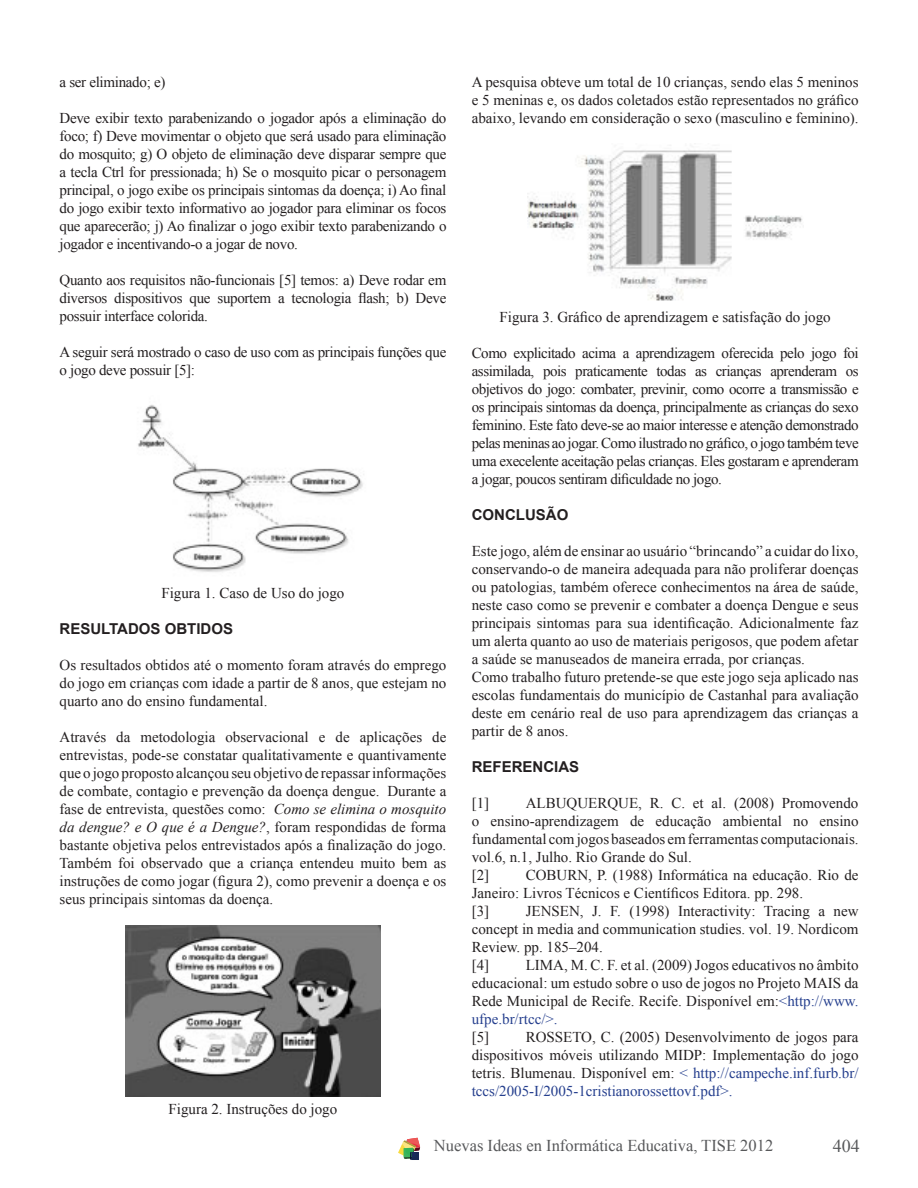
<style>
.page{position:relative;width:918px;height:1188px;background:#fff}
.page>*{position:absolute;margin:0;border:0;box-sizing:border-box;transform-origin:0 0}
.t1{font:18px "Times New Roman";color:#57585a}
.t2{font:16.5px "Times New Roman";color:#57585a}
.t3{font:15px/18px "Times New Roman";color:#231f20;text-align:justify}
.t4{font:15px/18px "Times New Roman";letter-spacing:-.02em;color:#231f20}
.t5{font:700 15px "Arial";color:#231f20}
.s1{font-style:italic}
.s2{color:#253f8e}
</style>
<div class="page">
<svg style="left:398px;top:1138px;width:22px;height:22px"></svg>
<img style="left:138px;top:405px;width:226px;height:167px">
<img style="left:125px;top:925px;width:255px;height:171px">
<img style="left:527px;top:150px;width:275px;height:151px">
<p class="t4" style="left:60px;top:74px;width:107px">a ser eliminado; e)</p>
<p class="t3" style="left:60px;top:110px;width:388px">Deve exibir texto parabenizando o jogador após a eliminação do foco; f) Deve movimentar o objeto que será usado para eliminação do mosquito; g) O objeto de eliminação deve disparar sempre que a tecla Ctrl for pressionada; h) Se o mosquito picar o personagem principal, o jogo exibe os principais sintomas da doença; i) Ao inal do jogo exibir texto informativo ao jogador para eliminar os focos que aparecerão; j) Ao inalizar o jogo exibir texto parabenizando o jogador e incentivando-o a jogar de novo.</p>
<p class="t3" style="left:60px;top:272px;width:388px">Quanto aos requisitos não-funcionais [5] temos: a) Deve rodar em diversos dispositivos que suportem a tecnologia lash; b) Deve possuir interface colorida.</p>
<p class="t4" style="left:60px;top:344px;width:388px">A seguir será mostrado o caso de uso com as principais funções que o jogo deve possuir [5]:</p>
<p class="t3" style="left:161px;top:586px;width:184px">Figura 1. Caso de Uso do jogo</p>
<p class="t5" style="left:60px;top:623px;width:175px">RESULTADOS OBTIDOS</p>
<p class="t3" style="left:60px;top:658px;width:388px">Os resultados obtidos até o momento foram através do emprego do jogo em crianças com idade a partir de 8 anos, que estejam no quarto ano do ensino fundamental.</p>
<p class="t3" style="left:60px;top:730px;width:388px">Através da metodologia observacional e de aplicações de entrevistas, pode-se constatar qualitativamente e quantivamente que o jogo proposto alcançou seu objetivo de repassar informações de combate, contagio e prevenção da doença dengue. Durante a fase de entrevista, questões como: <span class="s1">Como se elimina o mosquito da dengue? e O que é a Dengue?</span>, foram respondidas de forma bastante objetiva pelos entrevistados após a inalização do jogo.<br>Também foi observado que a criança entendeu muito bem as instruções de como jogar (igura 2), como prevenir a doença e os seus principais sintomas da doença.</p>
<p class="t3" style="left:169px;top:1102px;width:170px">Figura 2. Instruções do jogo</p>
<p class="t3" style="left:472px;top:74px;width:388px">A pesquisa obteve um total de 10 crianças, sendo elas 5 meninos e 5 meninas e, os dados coletados estão representados no gráico abaixo, levando em consideração o sexo (masculino e feminino).</p>
<p class="t3" style="left:500px;top:308px;width:333px">Figura 3. Gráico de aprendizagem e satisfação do jogo</p>
<p class="t3" style="left:472px;top:346px;width:389px">Como explicitado acima a aprendizagem oferecida pelo jogo foi assimilada, pois praticamente todas as crianças aprenderam os objetivos do jogo: combater, previnir, como ocorre a transmissão e os principais sintomas da doença, principalmente as crianças do sexo feminino. Este fato deve-se ao maior interesse e atenção demonstrado pelas meninas ao jogar. Como ilustrado no gráico, o jogo também teve uma execelente aceitação pelas crianças. Eles gostaram e aprenderam a jogar, poucos sentiram diiculdade no jogo.</p>
<p class="t5" style="left:472px;top:510px;width:98px">CONCLUSÃO</p>
<p class="t3" style="left:472px;top:544px;width:388px;text-align:left">Este jogo, além de ensinar ao usuário “brincando” a cuidar do lixo, conservando-o de maneira adequada para não proliferar doenças ou patologias, também oferece conhecimentos na área de saúde, neste caso como se prevenir e combater a doença Dengue e seus principais sintomas para sua identiicação. Adicionalmente faz um alerta quanto ao uso de materiais perigosos, que podem afetar a saúde se manuseados de maneira errada, por crianças.<br>Como trabalho futuro pretende-se que este jogo seja aplicado nas escolas fundamentais do município de Castanhal para avaliação deste em cenário real de uso para aprendizagem das crianças a partir de 8 anos.</p>
<p class="t5" style="left:472px;top:762px;width:109px">REFERENCIAS</p>
<p class="t3" style="left:472px;top:796px;width:19px">[1]</p>
<p class="t3" style="left:472px;top:796px;width:388px;text-align:left;text-indent:54px">ALBUQUERQUE, R. C. et al. (2008) Promovendo o ensino-aprendizagem de educação ambiental no ensino fundamental com jogos baseados em ferramentas computacionais. vol.6, n.1, Julho. Rio Grande do Sul.<br>[2]</p>
<p class="t3" style="left:472px;top:868px;width:388px;text-align:left;text-indent:54px">COBURN, P. (1988) Informática na educação. Rio de<br>Janeiro: Livros Técnicos e Cientíicos Editora. pp. 298.<br>[3]</p>
<p class="t3" style="left:472px;top:904px;width:388px;text-align:left;text-indent:54px">JENSEN, J. F. (1998) Interactivity: Tracing a new concept in media and communication studies. vol. 19. Nordicom Review. pp. 185–204.<br>[4]</p>
<p class="t3" style="left:472px;top:958px;width:388px;text-indent:54px">LIMA, M. C. F. et al. (2009) Jogos educativos no âmbito educacional: um estudo sobre o uso de jogos no Projeto MAIS da Rede Municipal de Recife. Recife. Disponível em:<span class="s2">&lt;http://www. ufpe.br/rtcc/&gt;.</span></p>
<p class="t3" style="left:472px;top:1030px;width:19px">[5]</p>
<p class="t3" style="left:472px;top:1030px;width:388px;text-indent:54px">ROSSETO, C. (2005) Desenvolvimento de jogos para dispositivos móveis utilizando MIDP: Implementação do jogo tetris. Blumenau. Disponível em: <span class="s2">&lt; http://campeche.inf.furb.br/ tccs/2005-I/2005-1cristianorossettovf.pdf&gt;.</span></p>
<p class="t2" style="left:434px;top:1139px;width:341px">Nuevas Ideas en Informática Educativa, TISE 2012</p>
<p class="t1" style="left:833px;top:1139px;width:28px">404</p>
</div>
